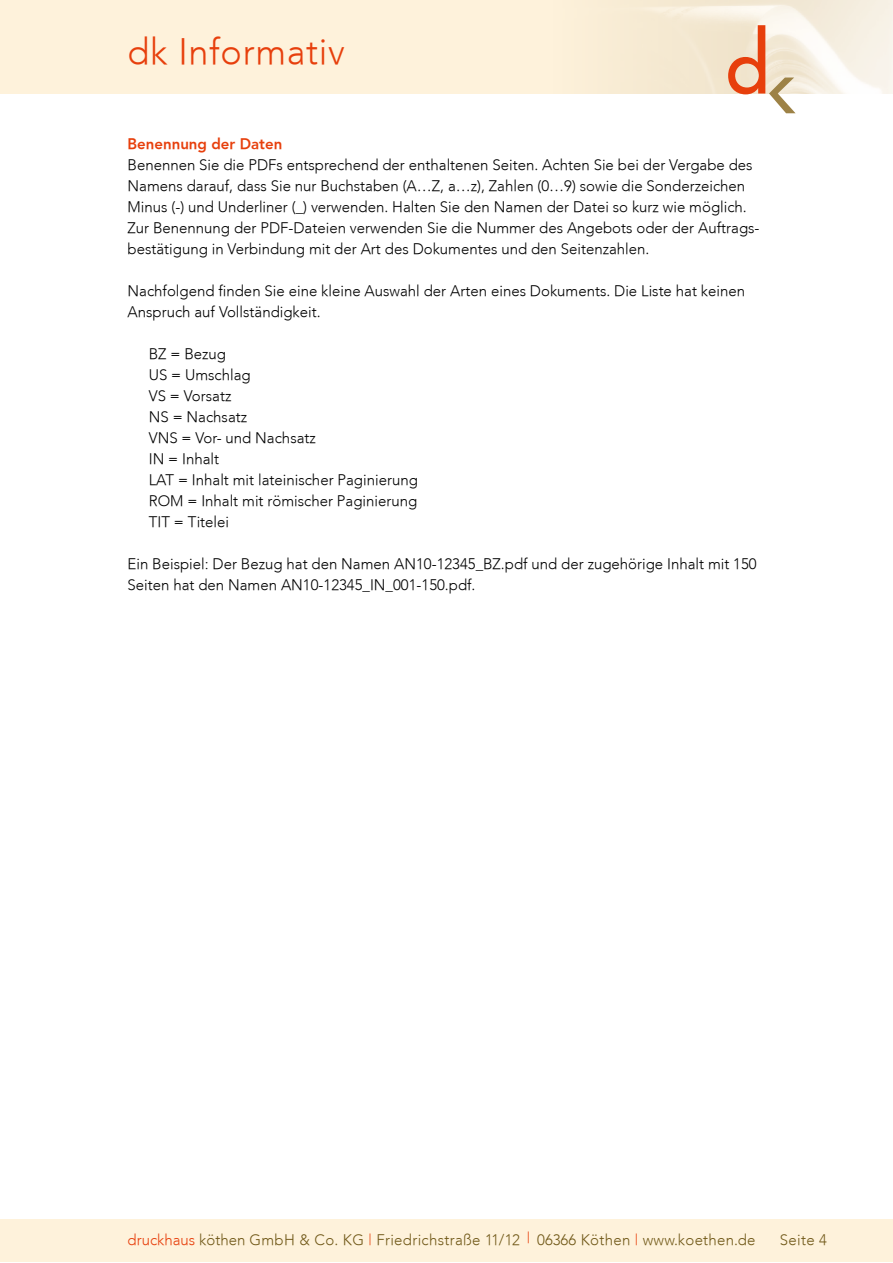
<style>
.page{position:relative;width:893px;height:1263px;background:#fff}
.page>*{position:absolute;margin:0;border:0;box-sizing:border-box;transform-origin:0 0}
.t1{font:300 36px "Avenir";letter-spacing:.02em;color:#e73f0c}
.t2{font:300 15px/21px "Avenir";color:#000}
.t3{font:300 15px "Avenir";letter-spacing:.02em;color:#715919}
.t4{font:800 15px "Avenir";color:#e73f0c}
.s1{color:#e73f0c}
</style>
<div class="page">
<div style="left:0;top:0;width:893px;height:94px;background:#fef2db"></div>
<img style="left:660px;top:0;width:233px;height:94px">
<div style="left:0;top:1220px;width:893px;height:42px;background:#fef2db"></div>
<svg style="left:728px;top:25px;width:68px;height:88px"></svg>
<h1 class="t1" style="left:128px;top:30px;width:219px">dk Informativ</h1>
<p class="t4" style="left:128px;top:134px;width:156px">Benennung der Daten</p>
<p class="t2" style="left:128px;top:154px;width:633px">Benennen Sie die PDFs entsprechend der enthaltenen Seiten. Achten Sie bei der Vergabe des Namens darauf, dass Sie nur Buchstaben (A…Z, a…z), Zahlen (0…9) sowie die Sonderzeichen Minus (-) und Underliner (_) verwenden. Halten Sie den Namen der Datei so kurz wie möglich.<br>Zur Benennung der PDF-Dateien verwenden Sie die Nummer des Angebots oder der Auftrags&shy;bestätigung in Verbindung mit der Art des Dokumentes und den Seitenzahlen.</p>
<p class="t2" style="left:128px;top:280px;width:619px">Nachfolgend finden Sie eine kleine Auswahl der Arten eines Dokuments. Die Liste hat keinen<br>Anspruch auf Vollständigkeit.</p>
<p class="t2" style="left:149px;top:343px;width:271px">BZ = Bezug<br>US = Umschlag<br>VS = Vorsatz<br>NS = Nachsatz<br>VNS = Vor- und Nachsatz<br>IN = Inhalt<br>LAT = Inhalt mit lateinischer Paginierung<br>ROM = Inhalt mit römischer Paginierung<br>TIT = Titelei</p>
<p class="t2" style="left:128px;top:553px;width:631px">Ein Beispiel: Der Bezug hat den Namen AN10-12345_BZ.pdf und der zugehörige Inhalt mit 150<br>Seiten hat den Namen AN10-12345_IN_001-150.pdf.</p>
<p class="t3" style="left:128px;top:1231px;width:629px"><span class="s1">druckhaus</span> köthen GmbH &amp; Co. KG <span class="s1">|</span> Friedrichstraße 11/12 <span class="s1">|</span> 06366 Köthen <span class="s1">|</span> www.koethen.de</p>
<p class="t3" style="left:780px;top:1231px;width:49px">Seite 4</p>
</div>
